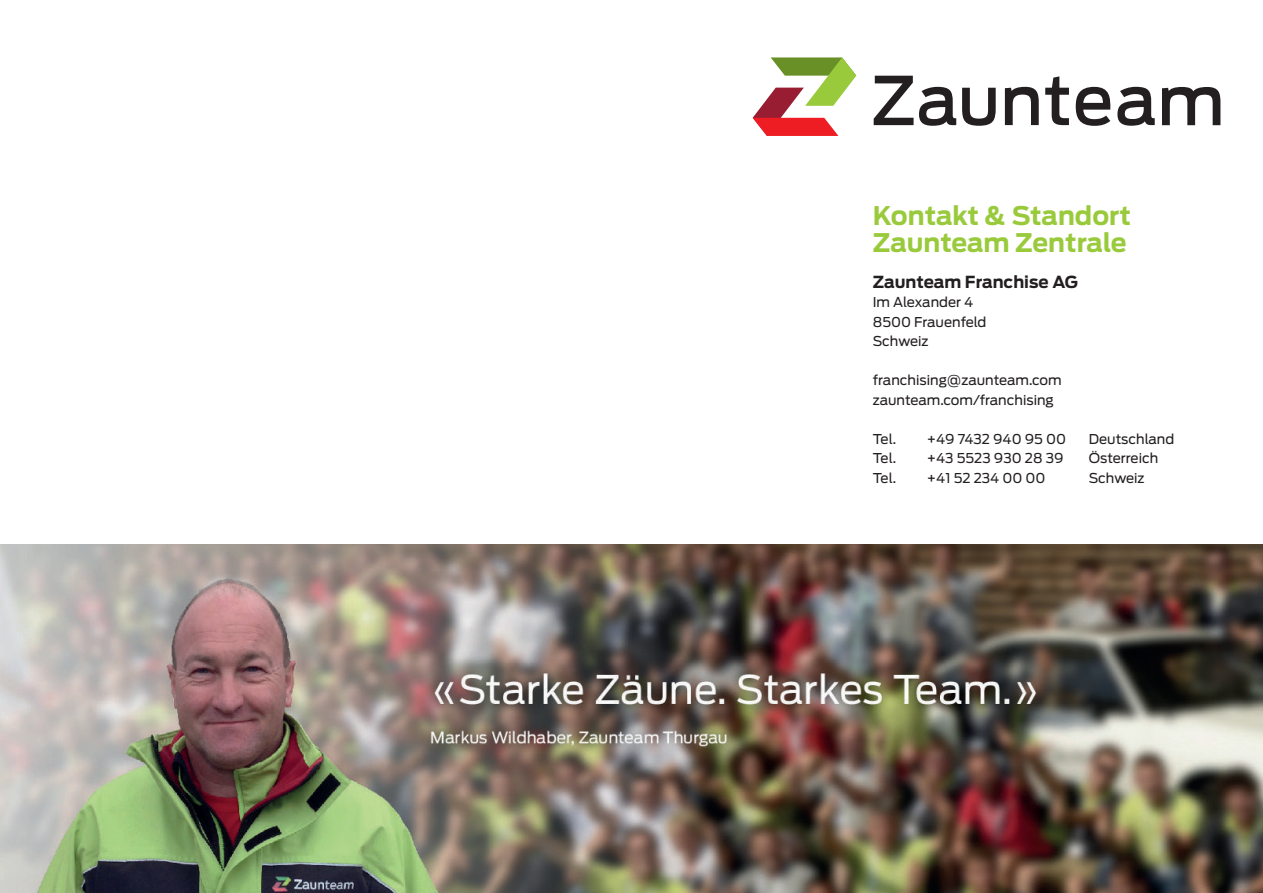
<style>
.page{position:relative;width:1263px;height:893px;background:#fff}
.page>*{position:absolute;margin:0;border:0;box-sizing:border-box;transform-origin:0 0}
.t1{font:700 25.5px/27px "Antenna";color:#99ca3b}
.t2{font:700 16.5px "Antenna";color:#231f20}
.t3{font:13.5px/19.5px "Antenna";color:#231f20}
</style>
<div class="page">
<svg style="left:919px;top:87px;width:37px;height:39px"></svg>
<svg style="left:962px;top:88px;width:34px;height:38px"></svg>
<svg style="left:1005px;top:87px;width:34px;height:38px"></svg>
<svg style="left:1045px;top:76px;width:24px;height:49px"></svg>
<svg style="left:1076px;top:87px;width:34px;height:39px"></svg>
<svg style="left:1117px;top:87px;width:38px;height:39px"></svg>
<svg style="left:1162px;top:87px;width:58px;height:38px"></svg>
<svg style="left:874px;top:76px;width:39px;height:49px"></svg>
<svg style="left:753px;top:57px;width:103px;height:79px"></svg>
<img style="left:0;top:544px;width:1263px;height:349px">
<h1 class="t1" style="left:873px;top:203px;width:260px">Kontakt &amp; Standort<br>Zaunteam Zentrale</h1>
<p class="t2" style="left:873px;top:275px;width:207px">Zaunteam Franchise AG</p>
<p class="t3" style="left:873px;top:293px;width:115px">Im Alexander 4<br>8500 Frauenfeld<br>Schweiz</p>
<p class="t3" style="left:873px;top:371px;width:190px">franchising@zaunteam.com zaunteam.com/franchising</p>
<p class="t3" style="left:873px;top:429px;width:25px">Tel.</p>
<p class="t3" style="left:927px;top:429px;width:141px">+49 7432 940 95 00</p>
<p class="t3" style="left:1089px;top:429px;width:87px">Deutschland</p>
<p class="t3" style="left:873px;top:449px;width:25px">Tel.</p>
<p class="t3" style="left:927px;top:449px;width:138px">+43 5523 930 28 39</p>
<p class="t3" style="left:1089px;top:449px;width:71px">Österreich</p>
<p class="t3" style="left:873px;top:468px;width:25px">Tel.</p>
<p class="t3" style="left:927px;top:468px;width:120px">+41 52 234 00 00</p>
<p class="t3" style="left:1089px;top:468px;width:57px">Schweiz</p>
</div>
